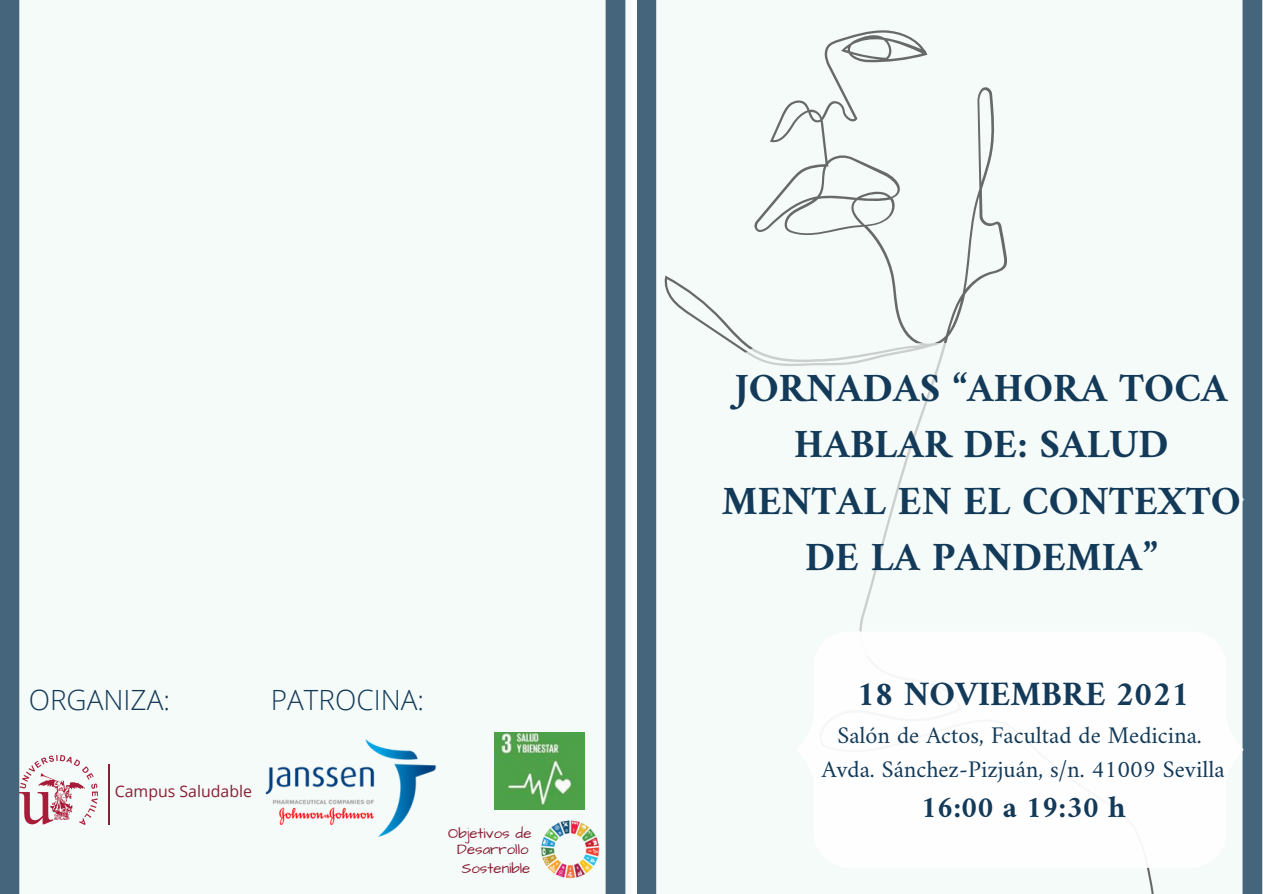
<style>
.page{position:relative;width:1263px;height:894px;background:#fff}
.page>*{position:absolute;margin:0;border:0;box-sizing:border-box;transform-origin:0 0}
.t1{font:700 40.5px/56.2px "Amiri";color:#133a59;text-align:center}
.t2{font:700 34.65px "Amiri";color:#133a59}
.t3{font:700 30.75px "Amiri";color:#133a59}
.t4{font:300 27.9px "Open Sans";color:#133a59}
.t5{font:24.15px "Amiri";color:#133a59}
.t6{font:15.9px "Open Sans";color:#881f34}
.t7{font:15px "Architects Daughter";color:#881f34}
</style>
<div class="page">
<svg style="left:637px;top:0;width:625px;height:893px;fill:#f5fbf9"></svg>
<div style="left:754px;top:30px;width:404px;height:863px;background:#f5fbf9"></div>
<div style="left:664px;top:275px;width:268px;height:91px;background:#f5fbf9"></div>
<div style="left:704px;top:343px;width:540px;height:312px;background:#f5fbf9"></div>
<div style="left:0;top:0;width:625px;height:893px;background:#f5fbf9"></div>
<img style="left:495px;top:731px;width:90px;height:78px">
<img style="left:246px;top:731px;width:198px;height:117px">
<img style="left:20px;top:755px;width:78px;height:69px">
<hr style="left:108px;top:763px;width:2px;height:61px;background:#881f34">
<img style="left:531px;top:819px;width:80px;height:59px">
<svg style="left:796px;top:631px;width:448px;height:236px"></svg>
<p class="t4" style="left:29px;top:680px;width:143px">ORGANIZA:</p>
<p class="t4" style="left:271px;top:680px;width:155px">PATROCINA:</p>
<p class="t6" style="left:115px;top:779px;width:139px">Campus Saludable</p>
<p class="t7" style="left:448px;top:822px;width:85px">Objetivos de</p>
<p class="t7" style="left:457px;top:838px;width:73px">Desarrollo</p>
<p class="t7" style="left:462px;top:857px;width:70px">Sostenible</p>
<p class="t1" style="left:722px;top:359px;width:521px">JORNADAS “AHORA TOCA<br>HABLAR DE: SALUD<br>MENTAL EN EL CONTEXTO<br>DE LA PANDEMIA”</p>
<p class="t2" style="left:857px;top:672px;width:334px">18 NOVIEMBRE 2021</p>
<p class="t5" style="left:837px;top:720px;width:366px">Salón de Actos, Facultad de Medicina.</p>
<p class="t5" style="left:822px;top:754px;width:404px">Avda. Sánchez-Pizjuán, s/n. 41009 Sevilla</p>
<p class="t3" style="left:921px;top:788px;width:206px">16:00 a 19:30 h</p>
</div>
